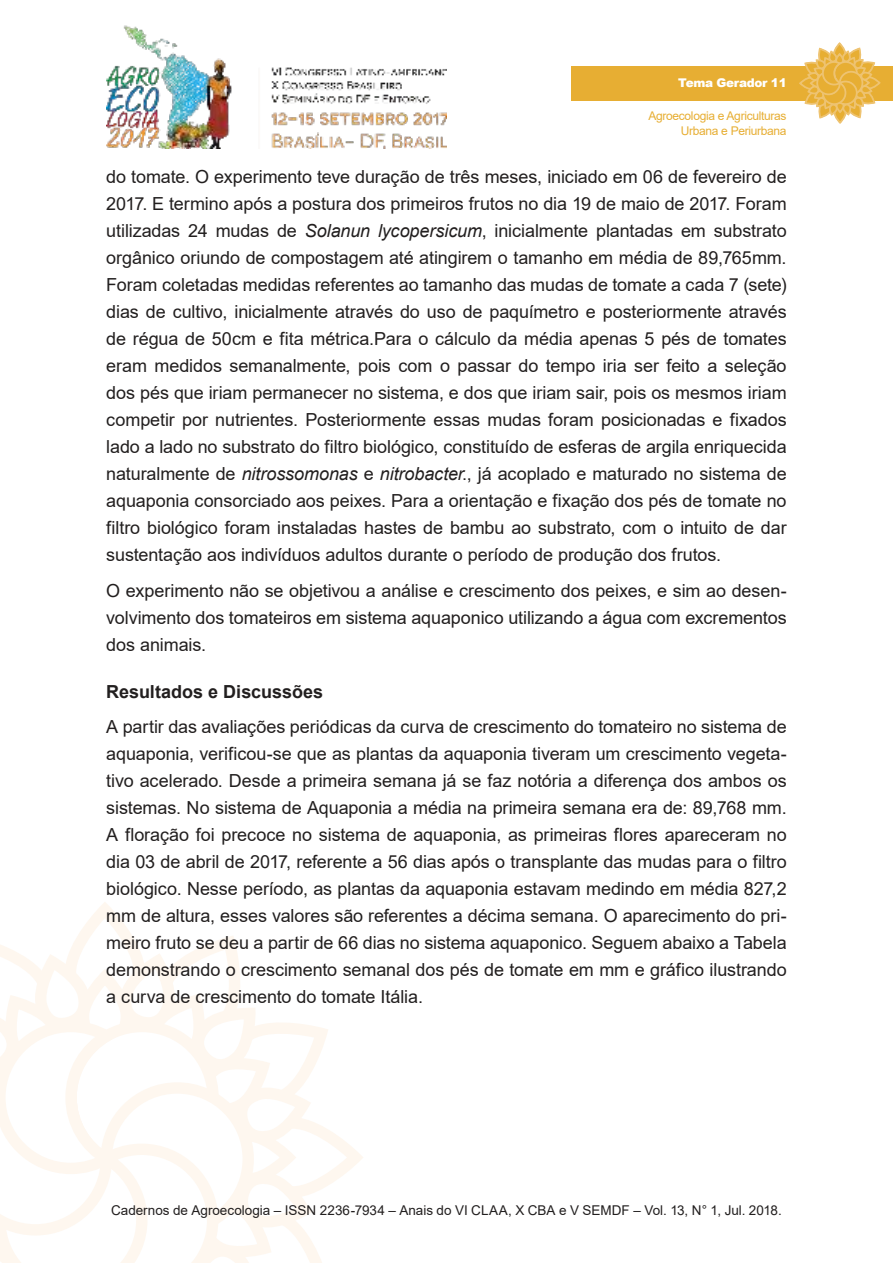
<style>
.page{position:relative;width:893px;height:1263px;background:#fff}
.page>*{position:absolute;margin:0;border:0;box-sizing:border-box;transform-origin:0 0}
.t1{font:18px/27px "Arial";letter-spacing:-.005em;color:#221f1f;text-align:justify}
.t2{font:700 18px "Arial";color:#221f1f}
.t3{font:13.5px "Arial";color:#221f1f}
.t4{font:12px/14.4px "Arial";letter-spacing:-.025em;color:#e7ae33;text-align:right}
.t5{font:900 12px "Arial";letter-spacing:-.025em;color:#fff}
.s1{font-style:italic}
</style>
<div class="page">
<img style="left:106px;top:25px;width:340px;height:124px">
<svg style="left:0;top:910px;width:363px;height:353px"></svg>
<div style="left:571px;top:66px;width:322px;height:34px;background:#e7ae33"></div>
<svg style="left:798px;top:43px;width:83px;height:81px"></svg>
<p class="t5" style="left:678px;top:76px;width:110px">Tema Gerador 11</p>
<p class="t4" style="left:648px;top:110px;width:140px">Agroecologia e Agriculturas<br>Urbana e Periurbana</p>
<p class="t1" style="left:106px;top:165px;width:682px">do tomate. O experimento teve duração de três meses, iniciado em 06 de fevereiro de 2017. E termino após a postura dos primeiros frutos no dia 19 de maio de 2017. Foram utilizadas 24 mudas de <span class="s1">Solanun lycopersicum</span>, inicialmente plantadas em substrato orgânico oriundo de compostagem até atingirem o tamanho em média de 89,765mm.<br>Foram coletadas medidas referentes ao tamanho das mudas de tomate a cada 7 (sete) dias de cultivo, inicialmente através do uso de paquímetro e posteriormente através de régua de 50cm e fita métrica.Para o cálculo da média apenas 5 pés de tomates eram medidos semanalmente, pois com o passar do tempo iria ser feito a seleção dos pés que iriam permanecer no sistema, e dos que iriam sair, pois os mesmos iriam competir por nutrientes. Posteriormente essas mudas foram posicionadas e fixados lado a lado no substrato do filtro biológico, constituído de esferas de argila enriquecida naturalmente de <span class="s1">nitrossomonas</span> e <span class="s1">nitrobacter</span>., já acoplado e maturado no sistema de aquaponia consorciado aos peixes. Para a orientação e fixação dos pés de tomate no filtro biológico foram instaladas hastes de bambu ao substrato, com o intuito de dar sustentação aos indivíduos adultos durante o período de produção dos frutos.</p>
<p class="t1" style="left:106px;top:579px;width:682px">O experimento não se objetivou a análise e crescimento dos peixes, e sim ao desen&shy;volvimento dos tomateiros em sistema aquaponico utilizando a água com excrementos dos animais.</p>
<p class="t2" style="left:106px;top:685px;width:218px">Resultados e Discussões</p>
<p class="t1" style="left:106px;top:715px;width:682px">A partir das avaliações periódicas da curva de crescimento do tomateiro no sistema de aquaponia, verificou-se que as plantas da aquaponia tiveram um crescimento vegeta&shy;tivo acelerado. Desde a primeira semana já se faz notória a diferença dos ambos os sistemas. No sistema de Aquaponia a média na primeira semana era de: 89,768 mm.<br>A floração foi precoce no sistema de aquaponia, as primeiras flores apareceram no dia 03 de abril de 2017, referente a 56 dias após o transplante das mudas para o filtro biológico. Nesse período, as plantas da aquaponia estavam medindo em média 827,2 mm de altura, esses valores são referentes a décima semana. O aparecimento do pri&shy;meiro fruto se deu a partir de 66 dias no sistema aquaponico. Seguem abaixo a Tabela demonstrando o crescimento semanal dos pés de tomate em mm e gráfico ilustrando a curva de crescimento do tomate Itália.</p>
<p class="t3" style="left:111px;top:1205px;width:672px">Cadernos de Agroecologia – ISSN 2236-7934 – Anais do VI CLAA, X CBA e V SEMDF – Vol. 13, N° 1, Jul. 2018.</p>
</div>
